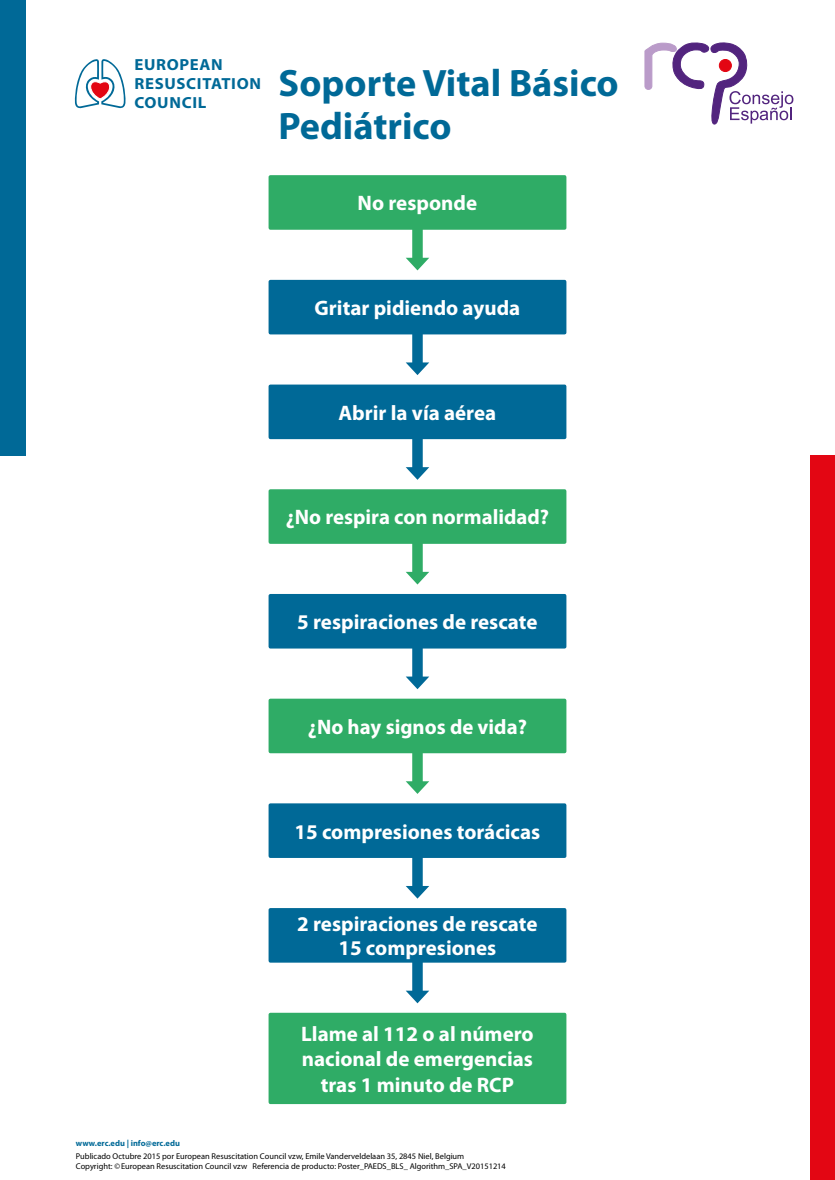
<style>
.page{position:relative;width:835px;height:1180px;background:#fff}
.page>*{position:absolute;margin:0;border:0;box-sizing:border-box;transform-origin:0 0}
.t1{font:700 38.32px/43.4px "Myriad Pro";color:#006997}
.t2{font:700 21px/25.2px "Myriad Pro";color:#fff;text-align:center}
.t3{font:700 16.1px/19.2px "Myriad Pro";letter-spacing:.04em;color:#006997;scale:1.04 1}
.t4{font:8.4px/10.1px "Myriad Pro";color:#000}
.t5{font:700 8.4px "Myriad Pro";color:#006997}
</style>
<div class="page">
<div style="left:268px;top:175px;width:298px;height:55px;background:#2fac66;border-radius:2px"></div>
<div style="left:412px;top:223px;width:10px;height:39px;background:#2fac66"></div>
<svg style="left:406px;top:258px;width:23px;height:12px"></svg>
<div style="left:268px;top:280px;width:298px;height:54px;background:#006997;border-radius:2px"></div>
<div style="left:412px;top:329px;width:10px;height:37px;background:#006997"></div>
<svg style="left:405px;top:362px;width:24px;height:13px"></svg>
<div style="left:268px;top:384px;width:298px;height:55px;background:#006997;border-radius:2px"></div>
<div style="left:412px;top:436px;width:10px;height:35px;background:#006997"></div>
<svg style="left:405px;top:467px;width:24px;height:13px"></svg>
<div style="left:268px;top:489px;width:298px;height:55px;background:#2fac66;border-radius:2px"></div>
<div style="left:412px;top:538px;width:10px;height:38px;background:#2fac66"></div>
<svg style="left:406px;top:572px;width:23px;height:12px"></svg>
<div style="left:268px;top:594px;width:298px;height:54px;background:#006997;border-radius:2px"></div>
<div style="left:412px;top:643px;width:10px;height:37px;background:#006997"></div>
<svg style="left:405px;top:676px;width:24px;height:13px"></svg>
<div style="left:268px;top:698px;width:298px;height:55px;background:#2fac66;border-radius:2px"></div>
<div style="left:412px;top:749px;width:10px;height:36px;background:#2fac66"></div>
<svg style="left:406px;top:781px;width:23px;height:13px"></svg>
<div style="left:268px;top:803px;width:298px;height:55px;background:#006997;border-radius:2px"></div>
<div style="left:412px;top:852px;width:10px;height:38px;background:#006997"></div>
<svg style="left:406px;top:886px;width:23px;height:12px"></svg>
<div style="left:268px;top:908px;width:298px;height:54px;background:#006997;border-radius:2px"></div>
<div style="left:412px;top:960px;width:10px;height:34px;background:#006997"></div>
<svg style="left:405px;top:990px;width:24px;height:13px"></svg>
<div style="left:268px;top:1012px;width:298px;height:92px;background:#2fac66;border-radius:2px"></div>
<div style="left:0;top:0;width:25px;height:455px;background:#006997"></div>
<div style="left:809px;top:455px;width:25px;height:725px;background:#e30613"></div>
<svg style="left:75px;top:59px;width:51px;height:49px"></svg>
<svg style="left:644px;top:42px;width:149px;height:83px"></svg>
<p class="t3" style="left:134px;top:54px;width:123px">EUROPEAN<br>RESUSCITATION<br>COUNCIL</p>
<h1 class="t1" style="left:278px;top:60px;width:341px">Soporte Vital Básico<br>Pediátrico</h1>
<p class="t2" style="left:357px;top:190px;width:121px">No responde</p>
<p class="t2" style="left:314px;top:295px;width:207px">Gritar pidiendo ayuda</p>
<p class="t2" style="left:338px;top:399px;width:159px">Abrir la vía aérea</p>
<p class="t2" style="left:285px;top:504px;width:265px">¿No respira con normalidad?</p>
<p class="t2" style="left:297px;top:609px;width:242px">5 respiraciones de rescate</p>
<p class="t2" style="left:308px;top:713px;width:220px">¿No hay signos de vida?</p>
<p class="t2" style="left:294px;top:818px;width:247px">15 compresiones torácicas</p>
<p class="t2" style="left:297px;top:911px;width:242px;line-height:24.1px">2 respiraciones de rescate<br>15 compresiones</p>
<p class="t2" style="left:301px;top:1020px;width:234px">Llame al 112 o al número nacional de emergencias tras 1 minuto de RCP</p>
<p class="t5" style="left:76px;top:1138px;width:105px">www.erc.edu | info@erc.edu</p>
<p class="t4" style="left:76px;top:1151px;width:431px">Publicado Octubre 2015 por European Resuscitation Council vzw, Emile Vanderveldelaan 35, 2845 Niel, Belgium<br>Copyright: ©European Resuscitation Council vzw Referencia de producto: Poster_PAEDS_BLS_ Algorithm_SPA_V20151214</p>
</div>
